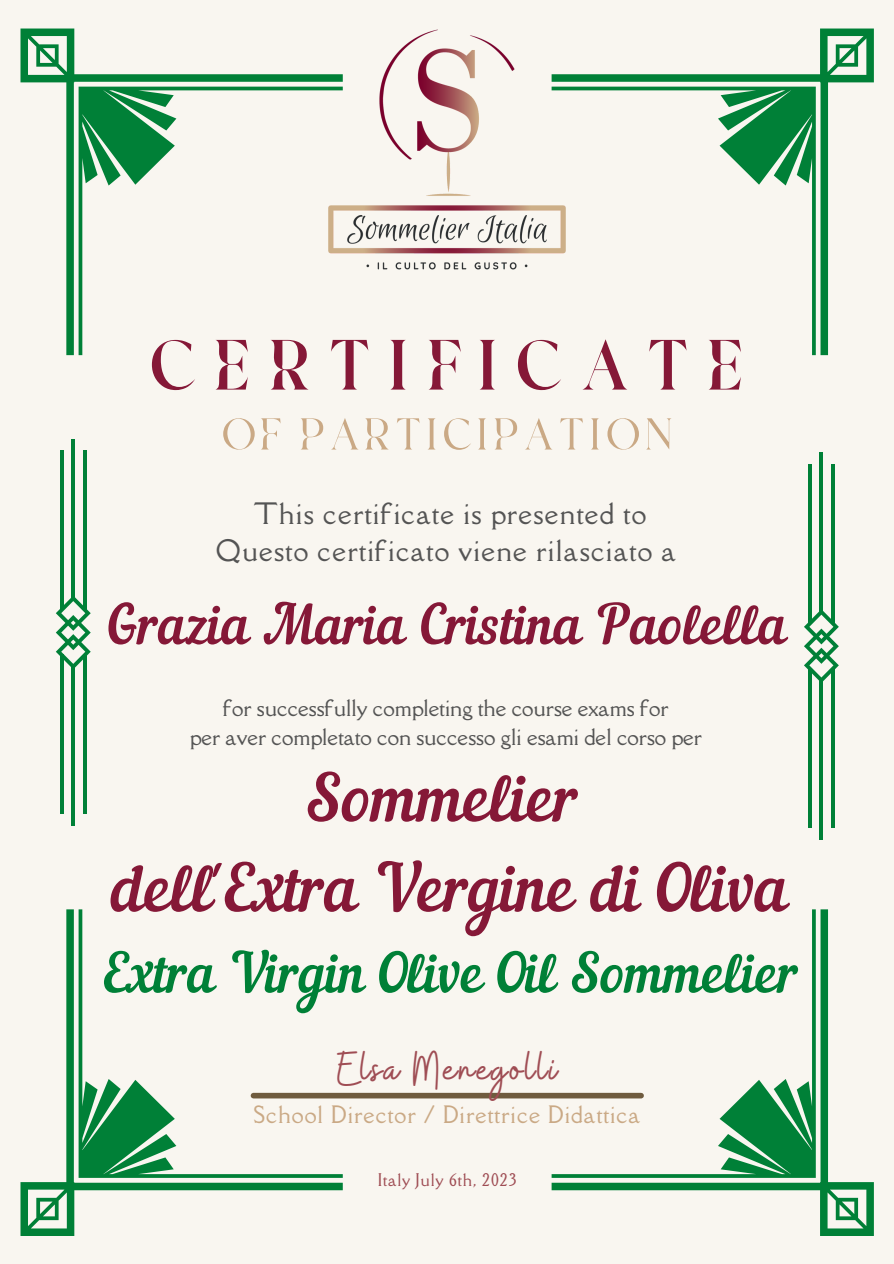
<style>
.page{position:relative;width:894px;height:1264px;background:#fff}
.page>*{position:absolute;margin:0;border:0;box-sizing:border-box;transform-origin:0 0}
.t1{font:700 101.4px "Frunchy Serif";letter-spacing:.14em;color:#851837}
.t2{font:64.5px "Nautilus Pompilius";color:#851837}
.t3{font:63.6px "Frunchy Serif";letter-spacing:.045em;color:#caa985}
.t4{font:54.3px "Nautilus Pompilius";color:#851837}
.t5{font:54px "Nautilus Pompilius";color:#008037}
.t6{font:49.05px "Buffalo";letter-spacing:.045em;color:#9f4d54}
.t7{font:27px "Della Respira";letter-spacing:.045em;color:#545454}
.t8{font:22.05px "Della Respira";letter-spacing:.045em;color:#caa985}
.t9{font:21px "Della Respira";color:#545454}
.t10{font:16.05px "Della Respira";letter-spacing:.045em;color:#9f4d54}
</style>
<div class="page">
<div style="left:0;top:0;width:893px;height:1263px;background:#f9f6f0"></div>
<svg style="left:20px;top:29px;width:277px;height:326px"></svg>
<svg style="left:20px;top:909px;width:323px;height:326px"></svg>
<svg style="left:56px;top:595px;width:35px;height:73px"></svg>
<hr style="left:71px;top:439px;width:4px;height:159px;background:#008037">
<hr style="left:83px;top:451px;width:3px;height:159px;background:#008037">
<hr style="left:60px;top:451px;width:4px;height:159px;background:#008037">
<hr style="left:71px;top:666px;width:4px;height:159px;background:#008037">
<hr style="left:83px;top:655px;width:4px;height:159px;background:#008037">
<hr style="left:60px;top:655px;width:4px;height:159px;background:#008037">
<svg style="left:804px;top:609px;width:34px;height:74px"></svg>
<hr style="left:819px;top:453px;width:4px;height:159px;background:#008037">
<svg style="left:830px;top:464px;width:4px;height:159px"></svg>
<svg style="left:807px;top:464px;width:4px;height:159px"></svg>
<hr style="left:819px;top:680px;width:4px;height:159px;background:#008037">
<svg style="left:830px;top:668px;width:4px;height:159px"></svg>
<svg style="left:807px;top:668px;width:4px;height:159px"></svg>
<div style="left:253px;top:1092px;width:388px;height:6px;background:#6f5b3e"></div>
<svg style="left:596px;top:29px;width:277px;height:326px"></svg>
<svg style="left:551px;top:909px;width:322px;height:326px"></svg>
<img style="left:297px;top:29px;width:299px;height:241px">
<p class="t1" style="left:148px;top:318px;width:599px">CERTIFICATE</p>
<p class="t3" style="left:221px;top:405px;width:454px">OF PARTICIPATION</p>
<p class="t7" style="left:253px;top:495px;width:394px">This certificate is presented to</p>
<p class="t7" style="left:216px;top:532px;width:461px">Questo certificato viene rilasciato a</p>
<p class="t4" style="left:107px;top:603px;width:681px">Grazia Maria Cristina Paolella</p>
<p class="t9" style="left:223px;top:693px;width:447px">for successfully completing the course exams for</p>
<p class="t9" style="left:190px;top:722px;width:513px">per aver completato con successo gli esami del corso per</p>
<p class="t2" style="left:305px;top:772px;width:274px">Sommelier</p>
<p class="t2" style="left:111px;top:863px;width:679px">dell'Extra Vergine di Oliva</p>
<p class="t5" style="left:102px;top:951px;width:698px">Extra Virgin Olive Oil Sommelier</p>
<p class="t6" style="left:337px;top:1036px;width:221px">Elsa Menegolli</p>
<p class="t8" style="left:254px;top:1099px;width:388px">School Director / Direttrice Didattica</p>
<p class="t10" style="left:377px;top:1168px;width:140px">Italy July 6th, 2023</p>
</div>
